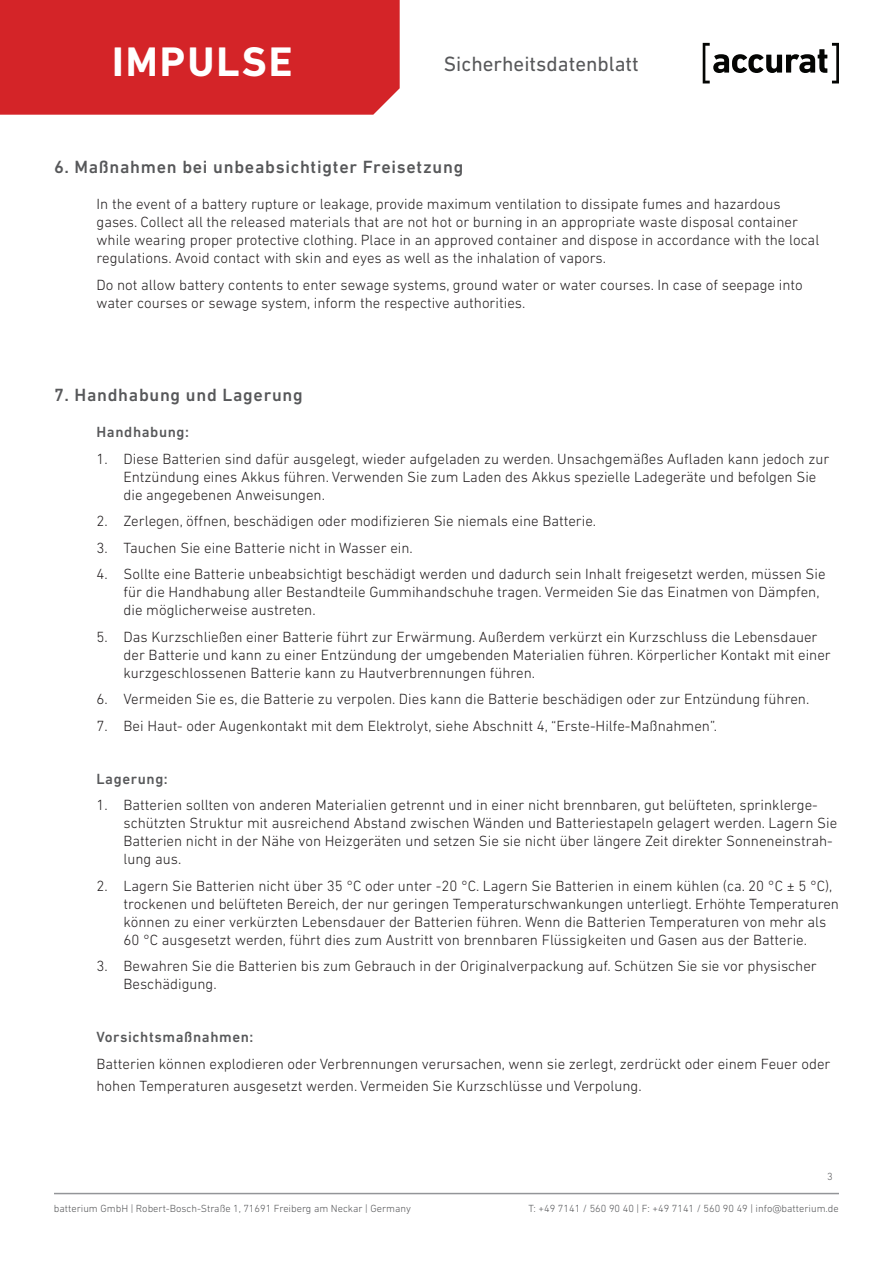
<style>
.page{position:relative;width:893px;height:1263px;background:#fff}
.page>*{position:absolute;margin:0;border:0;box-sizing:border-box;transform-origin:0 0}
.t1{font:700 42px "DIN Next LT Pro";letter-spacing:.05em;color:#fff}
.t2{font:21px "DIN Next LT Pro";color:#57585a}
.t3{font:500 18px "DIN Next LT Pro";letter-spacing:.04em;color:#57585a}
.t4{font:300 15px/18px "DIN Next LT Pro";color:#231f20}
.t5{font:500 15px "DIN Next LT Pro";letter-spacing:.04em;color:#57585a}
.t6{font:300 10.5px "DIN Next LT Pro";color:#57585a}
</style>
<div class="page">
<hr style="left:54px;top:1193px;width:785px;height:1px;background:#939598">
<svg style="left:703px;top:43px;width:136px;height:40px"></svg>
<div style="left:0;top:0;width:400px;height:115px;background:#d42428"></div>
<h1 class="t1" style="left:112px;top:37px;width:182px">IMPULSE</h1>
<h2 class="t2" style="left:444px;top:52px;width:196px">Sicherheitsdatenblatt</h2>
<p class="t3" style="left:54px;top:157px;width:411px">6. Maßnahmen bei unbeabsichtigter Freisetzung</p>
<p class="t4" style="left:97px;top:195px;width:724px">In the event of a battery rupture or leakage, provide maximum ventilation to dissipate fumes and hazardous gases. Collect all the released materials that are not hot or burning in an appropriate waste disposal container while wearing proper protective clothing. Place in an approved container and dispose in accordance with the local regulations. Avoid contact with skin and eyes as well as the inhalation of vapors.</p>
<p class="t4" style="left:97px;top:275px;width:708px">Do not allow battery contents to enter sewage systems, ground water or water courses. In case of seepage into water courses or sewage system, inform the respective authorities.</p>
<p class="t3" style="left:54px;top:385px;width:250px">7. Handhabung und Lagerung</p>
<p class="t5" style="left:97px;top:423px;width:94px">Handhabung:</p>
<p class="t4" style="left:124px;top:450px;width:707px;text-indent:-27px">1. Diese Batterien sind dafür ausgelegt, wieder aufgeladen zu werden. Unsachgemäßes Aufladen kann jedoch zur<br>Entzündung eines Akkus führen. Verwenden Sie zum Laden des Akkus spezielle Ladegeräte und befolgen Sie die angegebenen Anweisungen.</p>
<p class="t4" style="left:97px;top:512px;width:501px">2. Zerlegen, öffnen, beschädigen oder modifizieren Sie niemals eine Batterie.</p>
<p class="t4" style="left:97px;top:539px;width:318px">3. Tauchen Sie eine Batterie nicht in Wasser ein.</p>
<p class="t4" style="left:124px;top:565px;width:703px;text-indent:-27px">4. Sollte eine Batterie unbeabsichtigt beschädigt werden und dadurch sein Inhalt freigesetzt werden, müssen Sie für die Handhabung aller Bestandteile Gummihandschuhe tragen. Vermeiden Sie das Einatmen von Dämpfen, die möglicherweise austreten.</p>
<p class="t4" style="left:124px;top:628px;width:709px;text-indent:-27px">5. Das Kurzschließen einer Batterie führt zur Erwärmung. Außerdem verkürzt ein Kurzschluss die Lebensdauer der Batterie und kann zu einer Entzündung der umgebenden Materialien führen. Körperlicher Kontakt mit einer kurzgeschlossenen Batterie kann zu Hautverbrennungen führen.</p>
<p class="t4" style="left:97px;top:690px;width:714px">6. Vermeiden Sie es, die Batterie zu verpolen. Dies kann die Batterie beschädigen oder zur Entzündung führen.</p>
<p class="t4" style="left:97px;top:717px;width:622px">7. Bei Haut- oder Augenkontakt mit dem Elektrolyt, siehe Abschnitt 4, “Erste-Hilfe-Maßnahmen”.</p>
<p class="t5" style="left:97px;top:770px;width:73px">Lagerung:</p>
<p class="t4" style="left:124px;top:796px;width:715px;text-indent:-27px">1. Batterien sollten von anderen Materialien getrennt und in einer nicht brennbaren, gut belüfteten, sprinklerge&shy;schützten Struktur mit ausreichend Abstand zwischen Wänden und Batteriestapeln gelagert werden. Lagern Sie Batterien nicht in der Nähe von Heizgeräten und setzen Sie sie nicht über längere Zeit direkter Sonneneinstrah&shy;lung aus.</p>
<p class="t4" style="left:124px;top:877px;width:717px;text-indent:-27px">2. Lagern Sie Batterien nicht über 35 °C oder unter -20 °C. Lagern Sie Batterien in einem kühlen (ca. 20 °C ± 5 °C), trockenen und belüfteten Bereich, der nur geringen Temperaturschwankungen unterliegt. Erhöhte Temperaturen können zu einer verkürzten Lebensdauer der Batterien führen. Wenn die Batterien Temperaturen von mehr als 60 °C ausgesetzt werden, führt dies zum Austritt von brennbaren Flüssigkeiten und Gasen aus der Batterie.</p>
<p class="t4" style="left:124px;top:957px;width:695px;text-indent:-27px">3. Bewahren Sie die Batterien bis zum Gebrauch in der Originalverpackung auf. Schützen Sie sie vor physischer<br>Beschädigung.</p>
<p class="t5" style="left:97px;top:1029px;width:159px">Vorsichtsmaßnahmen:</p>
<p class="t4" style="left:97px;top:1053px;width:735px;line-height:21.6px">Batterien können explodieren oder Verbrennungen verursachen, wenn sie zerlegt, zerdrückt oder einem Feuer oder hohen Temperaturen ausgesetzt werden. Vermeiden Sie Kurzschlüsse und Verpolung.</p>
<p class="t6" style="left:827px;top:1170px;width:7px">3</p>
<p class="t6" style="left:54px;top:1202px;width:359px">batterium GmbH | Robert-Bosch-Straße 1, 71691 Freiberg am Neckar | Germany</p>
<p class="t6" style="left:528px;top:1202px;width:312px">T: +49 7141 / 560 90 40 | F: +49 7141 / 560 90 49 | info@batterium.de</p>
</div>
